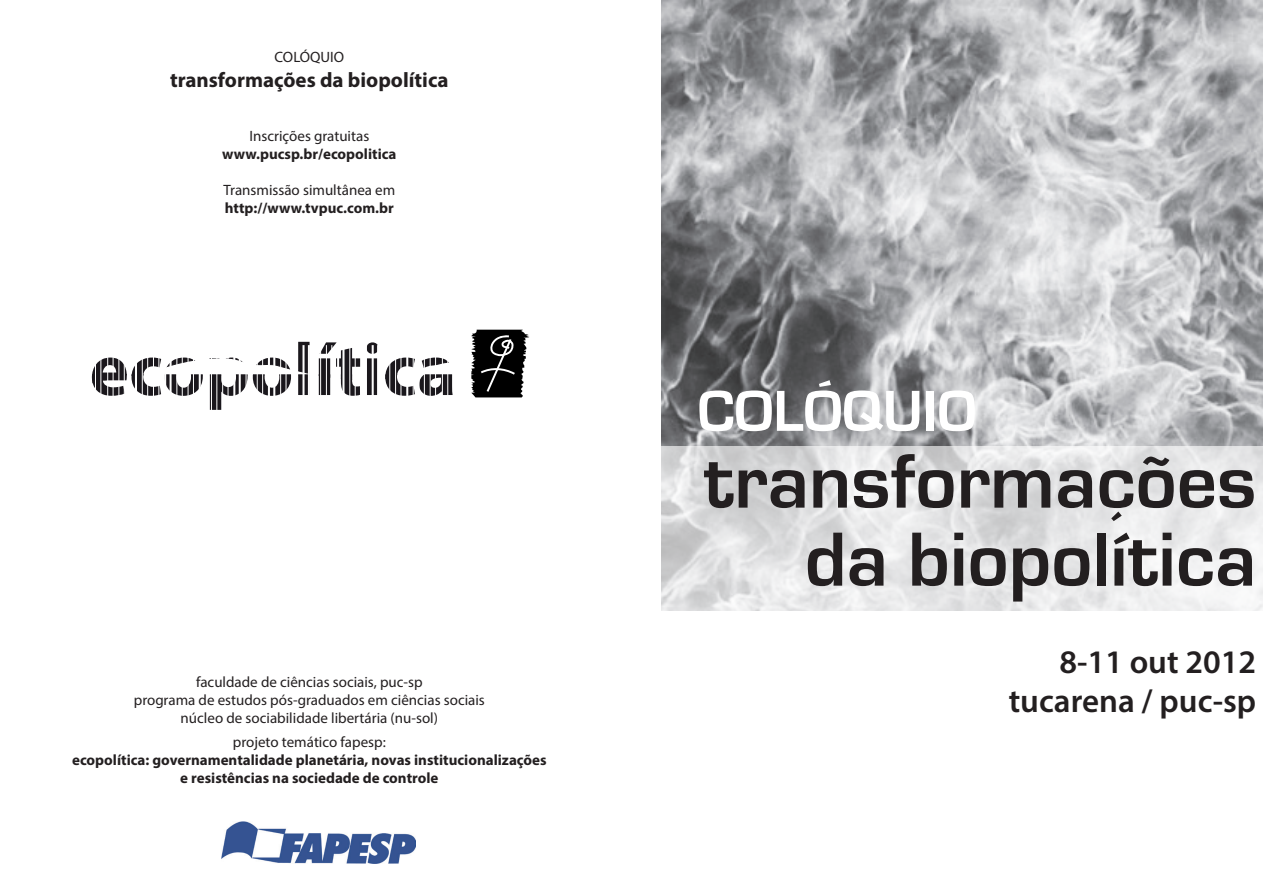
<style>
.page{position:relative;width:1263px;height:893px;background:#fff}
.page>*{position:absolute;margin:0;border:0;box-sizing:border-box;transform-origin:0 0}
.t1{font:700 79.5px/78px "Eurostile";color:#231f20;text-align:right}
.t2{font:700 60px "Eurostile";color:#fff}
.t3{font:600 33px "Myriad Pro";color:#231f20}
.t4{font:700 21px "Myriad Pro";color:#231f20}
.t5{font:15px "Myriad Pro";color:#231f20}
.t6{font:700 15px/18px "Myriad Pro";color:#231f20;text-align:center}
</style>
<div class="page">
<img style="left:661px;top:0;width:602px;height:446px">
<svg style="left:92px;top:342px;width:361px;height:68px"></svg>
<hr style="left:343px;top:345px;width:1px;height:69px;background:#fff">
<hr style="left:308px;top:345px;width:1px;height:69px;background:#fff">
<hr style="left:273px;top:345px;width:1px;height:69px;background:#fff">
<hr style="left:239px;top:345px;width:1px;height:69px;background:#fff">
<hr style="left:204px;top:345px;width:1px;height:69px;background:#fff">
<hr style="left:170px;top:345px;width:1px;height:69px;background:#fff">
<hr style="left:135px;top:345px;width:1px;height:69px;background:#fff">
<hr style="left:100px;top:345px;width:1px;height:69px;background:#fff">
<hr style="left:377px;top:345px;width:1px;height:69px;background:#fff">
<hr style="left:389px;top:345px;width:1px;height:69px;background:#fff">
<hr style="left:355px;top:345px;width:1px;height:69px;background:#fff">
<hr style="left:320px;top:345px;width:1px;height:69px;background:#fff">
<hr style="left:286px;top:345px;width:1px;height:69px;background:#fff">
<hr style="left:251px;top:345px;width:1px;height:69px;background:#fff">
<hr style="left:216px;top:345px;width:1px;height:69px;background:#fff">
<hr style="left:182px;top:345px;width:1px;height:69px;background:#fff">
<hr style="left:147px;top:345px;width:1px;height:69px;background:#fff">
<hr style="left:113px;top:345px;width:1px;height:69px;background:#fff">
<hr style="left:424px;top:345px;width:1px;height:69px;background:#fff">
<hr style="left:401px;top:345px;width:1px;height:69px;background:#fff">
<hr style="left:366px;top:345px;width:1px;height:69px;background:#fff">
<hr style="left:331px;top:345px;width:1px;height:69px;background:#fff">
<hr style="left:297px;top:345px;width:1px;height:69px;background:#fff">
<hr style="left:262px;top:345px;width:1px;height:69px;background:#fff">
<hr style="left:228px;top:345px;width:1px;height:69px;background:#fff">
<hr style="left:193px;top:345px;width:1px;height:69px;background:#fff">
<hr style="left:158px;top:345px;width:1px;height:69px;background:#fff">
<hr style="left:124px;top:345px;width:1px;height:69px;background:#fff">
<hr style="left:435px;top:345px;width:1px;height:69px;background:#fff">
<hr style="left:136px;top:345px;width:1px;height:69px;background:#fff">
<hr style="left:447px;top:345px;width:1px;height:69px;background:#fff">
<hr style="left:413px;top:345px;width:1px;height:69px;background:#fff">
<hr style="left:378px;top:345px;width:1px;height:69px;background:#fff">
<hr style="left:344px;top:345px;width:1px;height:69px;background:#fff">
<hr style="left:309px;top:345px;width:1px;height:69px;background:#fff">
<hr style="left:274px;top:345px;width:1px;height:69px;background:#fff">
<hr style="left:240px;top:345px;width:1px;height:69px;background:#fff">
<hr style="left:205px;top:345px;width:1px;height:69px;background:#fff">
<hr style="left:171px;top:345px;width:1px;height:69px;background:#fff">
<hr style="left:372px;top:345px;width:1px;height:69px;background:#fff">
<hr style="left:337px;top:345px;width:1px;height:69px;background:#fff">
<hr style="left:303px;top:345px;width:1px;height:69px;background:#fff">
<hr style="left:268px;top:345px;width:1px;height:69px;background:#fff">
<hr style="left:233px;top:345px;width:1px;height:69px;background:#fff">
<hr style="left:199px;top:345px;width:1px;height:69px;background:#fff">
<hr style="left:164px;top:345px;width:1px;height:69px;background:#fff">
<hr style="left:130px;top:345px;width:1px;height:69px;background:#fff">
<hr style="left:95px;top:345px;width:1px;height:69px;background:#fff">
<hr style="left:406px;top:345px;width:1px;height:69px;background:#fff">
<hr style="left:107px;top:345px;width:1px;height:69px;background:#fff">
<hr style="left:419px;top:345px;width:1px;height:69px;background:#fff">
<hr style="left:384px;top:345px;width:1px;height:69px;background:#fff">
<hr style="left:349px;top:345px;width:1px;height:69px;background:#fff">
<hr style="left:315px;top:345px;width:1px;height:69px;background:#fff">
<hr style="left:280px;top:345px;width:1px;height:69px;background:#fff">
<hr style="left:246px;top:345px;width:1px;height:69px;background:#fff">
<hr style="left:211px;top:345px;width:1px;height:69px;background:#fff">
<hr style="left:176px;top:345px;width:1px;height:69px;background:#fff">
<hr style="left:142px;top:345px;width:1px;height:69px;background:#fff">
<hr style="left:118px;top:345px;width:1px;height:69px;background:#fff">
<hr style="left:430px;top:345px;width:1px;height:69px;background:#fff">
<hr style="left:395px;top:345px;width:1px;height:69px;background:#fff">
<hr style="left:361px;top:345px;width:1px;height:69px;background:#fff">
<hr style="left:326px;top:345px;width:1px;height:69px;background:#fff">
<hr style="left:291px;top:345px;width:1px;height:69px;background:#fff">
<hr style="left:257px;top:345px;width:1px;height:69px;background:#fff">
<hr style="left:222px;top:345px;width:1px;height:69px;background:#fff">
<hr style="left:188px;top:345px;width:1px;height:69px;background:#fff">
<hr style="left:153px;top:345px;width:1px;height:69px;background:#fff">
<hr style="left:165px;top:345px;width:1px;height:69px;background:#fff">
<hr style="left:442px;top:345px;width:1px;height:69px;background:#fff">
<hr style="left:407px;top:345px;width:1px;height:69px;background:#fff">
<hr style="left:373px;top:345px;width:1px;height:69px;background:#fff">
<hr style="left:338px;top:345px;width:1px;height:69px;background:#fff">
<hr style="left:304px;top:345px;width:1px;height:69px;background:#fff">
<hr style="left:269px;top:345px;width:1px;height:69px;background:#fff">
<hr style="left:234px;top:345px;width:1px;height:69px;background:#fff">
<hr style="left:200px;top:345px;width:1px;height:69px;background:#fff">
<svg style="left:471px;top:330px;width:58px;height:67px;background:#343434"></svg>
<img style="left:221px;top:821px;width:195px;height:42px">
<svg style="left:661px;top:446px;width:602px;height:165px;fill:#e6e6e7"></svg>
<p class="t5" style="left:275px;top:48px;width:71px">COLÓQUIO</p>
<p class="t4" style="left:170px;top:67px;width:280px">transformações da biopolítica</p>
<p class="t5" style="left:249px;top:127px;width:121px">Inscrições gratuitas</p>
<p class="t6" style="left:222px;top:145px;width:176px">www.pucsp.br/ecopolitica</p>
<p class="t5" style="left:223px;top:181px;width:173px">Transmissão simultânea em</p>
<p class="t6" style="left:225px;top:199px;width:170px">http://www.tvpuc.com.br</p>
<p class="t5" style="left:196px;top:673px;width:228px">faculdade de ciências sociais, puc-sp</p>
<p class="t5" style="left:134px;top:691px;width:353px">programa de estudos pós-graduados em ciências sociais</p>
<p class="t5" style="left:181px;top:709px;width:259px">núcleo de sociabilidade libertária (nu-sol)</p>
<p class="t5" style="left:233px;top:733px;width:154px">projeto temático fapesp:</p>
<p class="t6" style="left:72px;top:751px;width:476px">ecopolítica: governamentalidade planetária, novas institucionalizações e resistências na sociedade de controle</p>
<p class="t2" style="left:697px;top:378px;width:281px">COLÓQUIO</p>
<p class="t1" style="left:704px;top:444px;width:554px">transformações da biopolítica</p>
<p class="t3" style="left:1059px;top:640px;width:198px">8-11 out 2012</p>
<p class="t3" style="left:1009px;top:680px;width:249px">tucarena / puc-sp</p>
</div>
